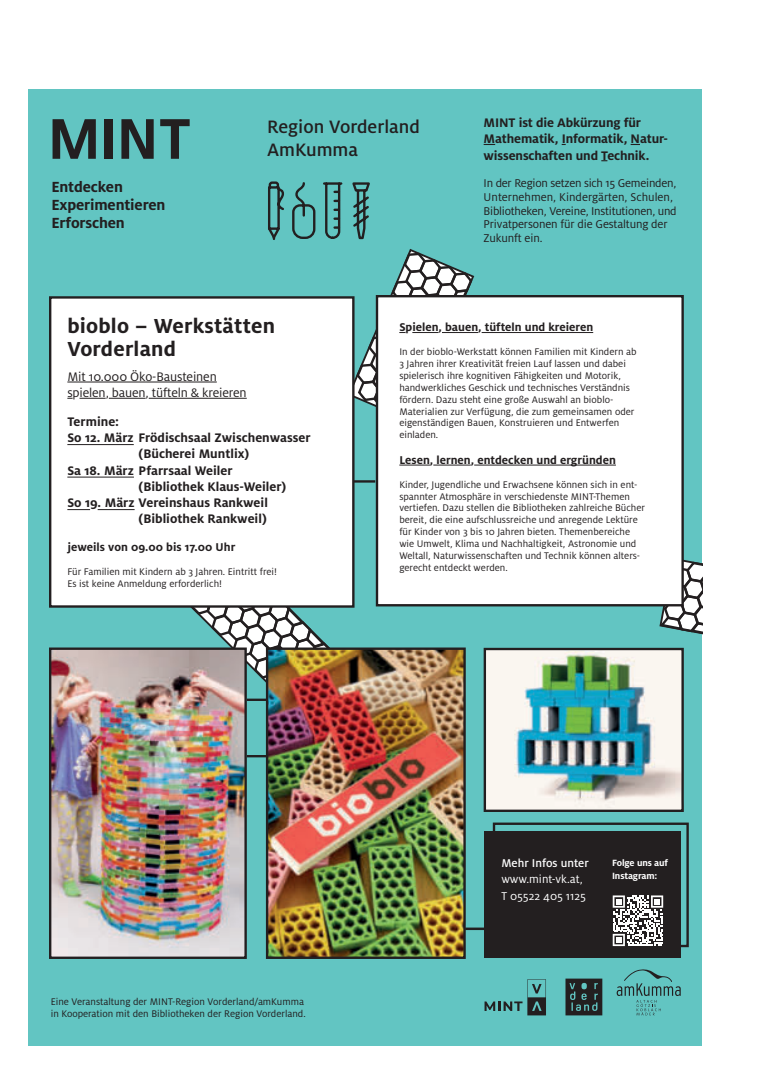
<style>
.page{position:relative;width:780px;height:1081px;background:#fff}
.page>*{position:absolute;margin:0;border:0;box-sizing:border-box;transform-origin:0 0}
.t1{font:700 55.75px "Agrandir Text";color:#231f20}
.t2{font:700 22.5px/22.5px "Milo OT";letter-spacing:.01em;color:#231f20}
.t3{font:500 19.88px/23.2px "Milo OT";color:#231f20}
.t4{font:700 16.25px/18.1px "Milo OT";letter-spacing:-.01em;color:#231f20}
.t5{font:700 13.75px/16.2px "Milo OT";color:#231f20}
.t6{font:13.75px/16.2px "Milo OT";letter-spacing:-.01em;color:#231f20}
.t7{font:12.5px/13.8px "Milo OT";letter-spacing:-.01em;color:#231f20}
.t8{font:700 12.5px "Milo OT";color:#231f20}
.t9{font:12.5px/16.2px "Milo OT";color:#fff}
.t10{font:500 12.5px "Milo OT";color:#fff}
.t11{font:10.62px/11.9px "Milo OT";color:#231f20}
.t12{font:700 10px/12.5px "Milo OT";letter-spacing:-.01em;color:#fff}
</style>
<div class="page">
<div style="left:28px;top:89px;width:674px;height:956px;background:#62c5c2"></div>
<svg style="left:191px;top:608px;width:137px;height:74px"></svg>
<div style="left:50px;top:297px;width:303px;height:309px;background:#fff"></div>
<div style="left:49px;top:296px;width:305px;height:312px;border:2px solid #231f20"></div>
<img style="left:52px;top:650px;width:192px;height:306px">
<div style="left:49px;top:647px;width:198px;height:312px;border:2px solid #231f20"></div>
<div style="left:377px;top:296px;width:305px;height:309px;background:#fff"></div>
<div style="left:376px;top:295px;width:307px;height:311px;border:2px solid #231f20"></div>
<img style="left:265px;top:646px;width:201px;height:313px">
<hr style="left:67px;top:382px;width:150px;height:1px;background:#231f20">
<svg style="left:79px;top:398px;width:27px;height:1px"></svg>
<hr style="left:109px;top:398px;width:37px;height:1px;background:#231f20">
<hr style="left:149px;top:398px;width:98px;height:1px;background:#231f20">
<hr style="left:67px;top:444px;width:67px;height:1px;background:#231f20">
<hr style="left:67px;top:477px;width:67px;height:1px;background:#231f20">
<svg style="left:67px;top:509px;width:23px;height:1px"></svg>
<hr style="left:98px;top:509px;width:37px;height:1px;background:#231f20">
<hr style="left:354px;top:480px;width:21px;height:2px;background:#231f20">
<hr style="left:247px;top:698px;width:20px;height:3px;background:#231f20">
<hr style="left:247px;top:755px;width:20px;height:2px;background:#231f20">
<svg style="left:347px;top:249px;width:128px;height:175px"></svg>
<hr style="left:442px;top:332px;width:36px;height:1px;background:#231f20">
<hr style="left:481px;top:332px;width:112px;height:1px;background:#231f20">
<hr style="left:399px;top:465px;width:31px;height:1px;background:#231f20">
<hr style="left:433px;top:465px;width:38px;height:1px;background:#231f20">
<hr style="left:474px;top:465px;width:142px;height:1px;background:#231f20">
<div style="left:484px;top:831px;width:196px;height:127px;background:#231f20"></div>
<div style="left:493px;top:822px;width:195px;height:125px;border:2px solid #231f20"></div>
<svg style="left:616px;top:969px;width:64px;height:46px"></svg>
<svg style="left:268px;top:181px;width:102px;height:59px"></svg>
<svg style="left:484px;top:979px;width:62px;height:36px"></svg>
<svg style="left:483px;top:144px;width:12px;height:1px"></svg>
<svg style="left:565px;top:978px;width:37px;height:37px"></svg>
<svg style="left:462px;top:883px;width:201px;height:63px"></svg>
<svg style="left:485px;top:556px;width:217px;height:78px"></svg>
<img style="left:483px;top:647px;width:201px;height:165px">
<h1 class="t1" style="left:49px;top:105px;width:144px">MINT</h1>
<h3 class="t4" style="left:51px;top:178px;width:115px">Entdecken<br>Experimentieren<br>Erforschen</h3>
<h3 class="t3" style="left:267px;top:115px;width:154px">Region Vorderland<br>AmKumma</h3>
<p class="t5" style="left:483px;top:115px;width:186px">MINT ist die Abkürzung für<br>Mathematik, Informatik, Natur&shy;wissenschaften und Technik.</p>
<p class="t7" style="left:483px;top:176px;width:194px">In der Region setzen sich 15 Gemeinden, Unternehmen, Kindergärten, Schulen, Bibliotheken, Vereine, Institutionen, und Privatpersonen für die Gestaltung der Zukunft ein.</p>
<h2 class="t2" style="left:67px;top:315px;width:209px">bioblo – Werkstätten<br>Vorderland</h2>
<p class="t6" style="left:67px;top:368px;width:181px">Mit 10.000 Öko-Bausteinen spielen, bauen, tüfteln &amp; kreieren</p>
<p class="t5" style="left:67px;top:413px;width:53px">Termine:</p>
<p class="t5" style="left:67px;top:430px;width:245px">So 12. März Frödischsaal Zwischenwasser</p>
<p class="t5" style="left:139px;top:446px;width:112px">(Bücherei Muntlix)</p>
<p class="t5" style="left:67px;top:462px;width:167px">Sa 18. März Pfarrsaal Weiler</p>
<p class="t5" style="left:139px;top:478px;width:149px">(Bibliothek Klaus-Weiler)</p>
<p class="t5" style="left:67px;top:495px;width:202px">So 19. März Vereinshaus Rankweil</p>
<p class="t5" style="left:139px;top:511px;width:129px">(Bibliothek Rankweil)</p>
<p class="t8" style="left:67px;top:540px;width:169px">jeweils von 09.00 bis 17.00 Uhr</p>
<p class="t11" style="left:67px;top:565px;width:211px">Für Familien mit Kindern ab 3 Jahren. Eintritt frei!<br>Es ist keine Anmeldung erforderlich!</p>
<p class="t8" style="left:399px;top:320px;width:195px">Spielen, bauen, tüfteln und kreieren</p>
<p class="t11" style="left:399px;top:346px;width:239px">In der bioblo-Werkstatt können Familien mit Kindern ab 3 Jahren ihrer Kreativität freien Lauf lassen und dabei spielerisch ihre kognitiven Fähigkeiten und Motorik, handwerkliches Geschick und technisches Verständnis fördern. Dazu steht eine große Auswahl an bioblo-Materialien zur Verfügung, die zum gemeinsamen oder eigenständigen Bauen, Konstruieren und Entwerfen einladen.</p>
<p class="t8" style="left:399px;top:453px;width:218px">Lesen, lernen, entdecken und ergründen</p>
<p class="t11" style="left:399px;top:478px;width:247px">Kinder, Jugendliche und Erwachsene können sich in ent&shy;spannter Atmosphäre in verschiedenste MINT-Themen vertiefen. Dazu stellen die Bibliotheken zahlreiche Bücher bereit, die eine aufschlussreiche und anregende Lektüre für Kinder von 3 bis 10 Jahren bieten. Themenbereiche wie Umwelt, Klima und Nachhaltigkeit, Astronomie und Weltall, Naturwissenschaften und Technik können alters&shy;gerecht entdeckt werden.</p>
<p class="t11" style="left:51px;top:996px;width:256px">Eine Veranstaltung der MINT-Region Vorderland/amKumma in Kooperation mit den Bibliotheken der Region Vorderland.</p>
<p class="t10" style="left:501px;top:856px;width:89px">Mehr Infos unter</p>
<p class="t9" style="left:501px;top:871px;width:86px">www.mint-vk.at,<br>T 05522 405 1125</p>
<p class="t12" style="left:612px;top:857px;width:58px">Folge uns auf<br>Instagram:</p>
</div>
